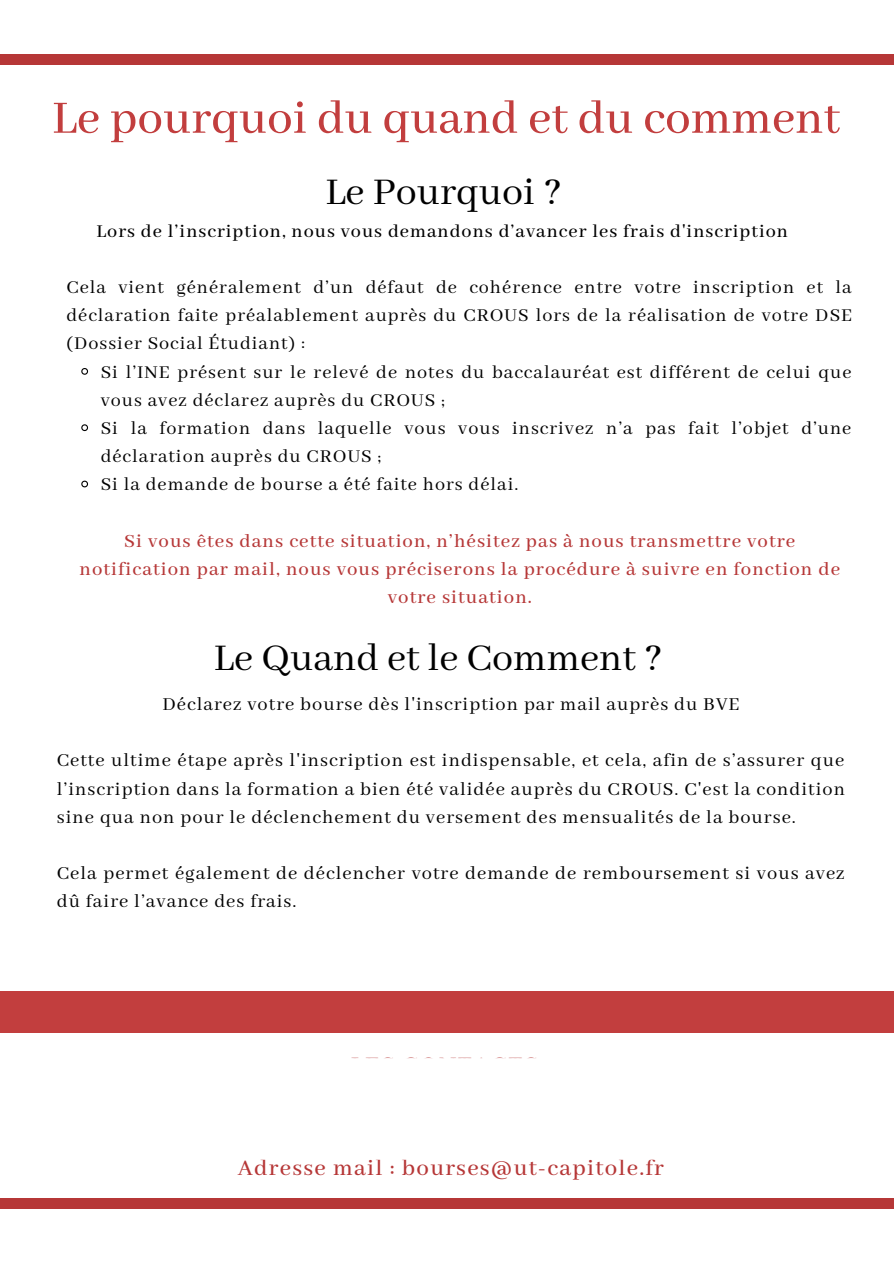
<style>
.page{position:relative;width:894px;height:1264px;background:#fff}
.page>*{position:absolute;margin:0;border:0;box-sizing:border-box;transform-origin:0 0}
.t1{font:500 51px "Abhaya Libre";color:#c23e3e}
.t2{font:42px "Abhaya Libre";color:#000}
.t3{font:500 24.9px "Abhaya Libre";letter-spacing:.05em;color:#b63737}
.t4{font:500 20.7px/28.2px "Abhaya Libre";letter-spacing:.05em;color:#b63737;text-align:center}
.t5{font:20.4px/28.2px "Abhaya Libre";letter-spacing:.05em;color:#000;text-align:justify}
.t6{font:20.1px/28.2px "Abhaya Libre";letter-spacing:.05em;color:#000}
.t7{font:500 20.1px "Abhaya Libre";letter-spacing:.05em;color:#000}
</style>
<div class="page">
<div style="left:0;top:55px;width:893px;height:10px;background:#b63737"></div>
<div style="left:0;top:1198px;width:893px;height:10px;background:#b63737"></div>
<div style="left:0;top:991px;width:893px;height:41px;background:#c23e3e"></div>
<svg style="left:81px;top:368px;width:8px;height:7px"></svg>
<svg style="left:81px;top:424px;width:8px;height:8px"></svg>
<svg style="left:81px;top:480px;width:7px;height:8px"></svg>
<p class="t1" style="left:52px;top:90px;width:789px">Le pourquoi du quand et du comment</p>
<p class="t2" style="left:325px;top:169px;width:238px">Le Pourquoi ?</p>
<p class="t7" style="left:96px;top:220px;width:692px">Lors de l’inscription, nous vous demandons d’avancer les frais d'inscription</p>
<p class="t6" style="left:66px;top:274px;width:786px;text-align:justify">Cela vient généralement d’un défaut de cohérence entre votre inscription et la déclaration faite préalablement auprès du CROUS lors de la réalisation de votre DSE (Dossier Social Étudiant) :</p>
<p class="t6" style="left:101px;top:358px;width:752px">Si l’INE présent sur le relevé de notes du baccalauréat est différent de celui que vous avez déclarez auprès du CROUS ;</p>
<p class="t6" style="left:101px;top:415px;width:751px">Si la formation dans laquelle vous vous inscrivez n’a pas fait l’objet d’une déclaration auprès du CROUS ;</p>
<p class="t6" style="left:101px;top:471px;width:419px">Si la demande de bourse a été faite hors délai.</p>
<p class="t4" style="left:79px;top:527px;width:761px">Si vous êtes dans cette situation, n’hésitez pas à nous transmettre votre notification par mail, nous vous préciserons la procédure à suivre en fonction de votre situation.</p>
<p class="t2" style="left:214px;top:634px;width:450px">Le Quand et le Comment ?</p>
<p class="t5" style="left:162px;top:691px;width:578px">Déclarez votre bourse dès l'inscription par mail auprès du BVE</p>
<p class="t5" style="left:57px;top:747px;width:789px">Cette ultime étape après l'inscription est indispensable, et cela, afin de s’assurer que l’inscription dans la formation a bien été validée auprès du CROUS. C'est la condition sine qua non pour le déclenchement du versement des mensualités de la bourse.</p>
<p class="t5" style="left:57px;top:859px;width:789px">Cela permet également de déclencher votre demande de remboursement si vous avez dû faire l’avance des frais.</p>
<p class="t3" style="left:238px;top:1154px;width:427px">Adresse mail : bourses@ut-capitole.fr</p>
</div>
